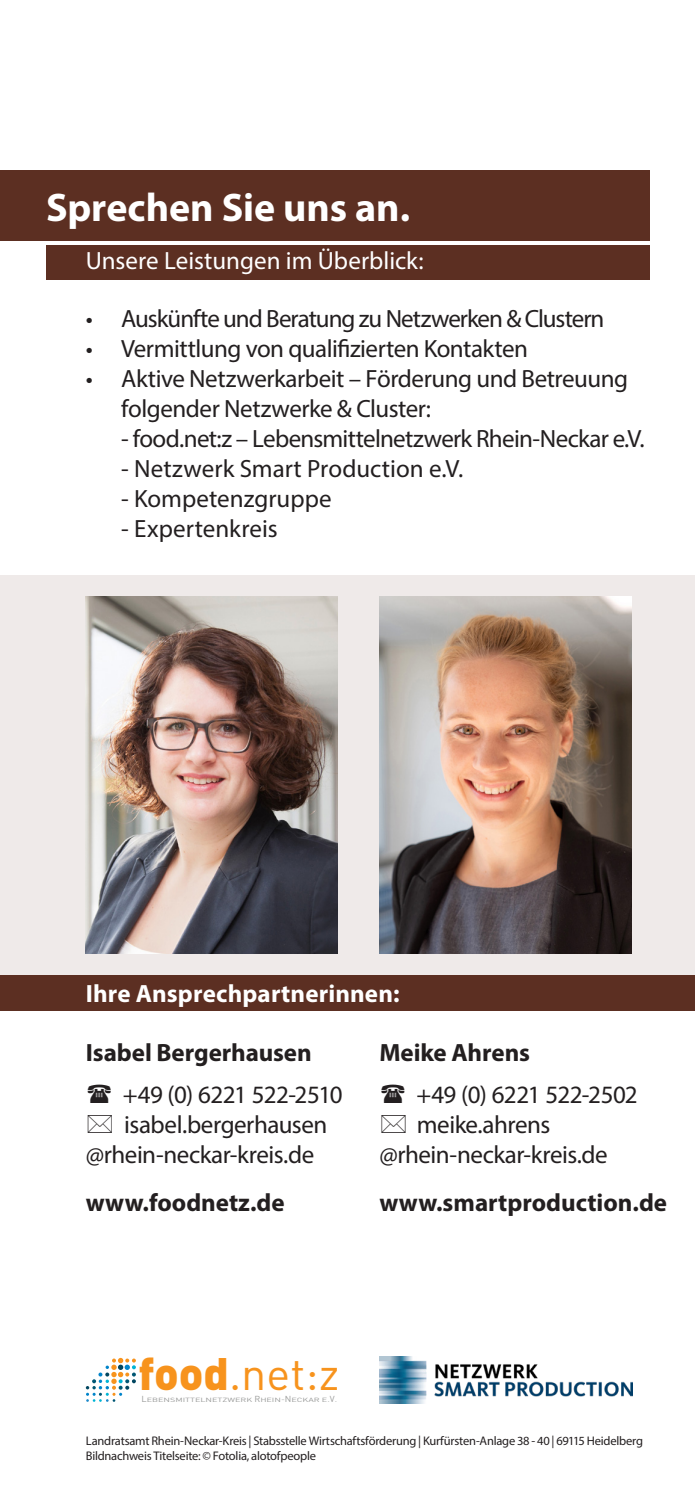
<style>
.page{position:relative;width:695px;height:1489px;background:#fff}
.page>*{position:absolute;margin:0;border:0;box-sizing:border-box;transform-origin:0 0}
.t1{font:45px "DIN Regular Alternate";color:#f7931d}
.t2{font:700 40px "Myriad Pro";letter-spacing:-.005em;color:#fff}
.t3{font:25px/30px "Myriad Pro";letter-spacing:-.02em;color:#231f20}
.t4{font:700 25px "Myriad Pro";color:#231f20}
.t5{font:25px "Myriad Pro";color:#231f20}
.t6{font:25px "Myriad Pro";letter-spacing:-.04em;color:#231f20}
.t7{font:25px "Myriad Pro";color:#fff}
.t8{font:700 25px "Myriad Pro";letter-spacing:.005em;color:#fff}
.t9{font:12.5px "Myriad Pro";letter-spacing:-.015em;color:#231f20}
.t10{font:6px "DIN Pro";color:#9a9b9a;scale:1.49 1}
.s1{font-family:"DIN Pro";font-weight:900}
.s2{font-size:8.5px}
</style>
<div class="page">
<div style="left:0;top:974px;width:694px;height:36px;background:#5c2f22"></div>
<div style="left:0;top:575px;width:694px;height:399px;background:#efeae9"></div>
<div style="left:0;top:170px;width:649px;height:71px;background:#5c2f22"></div>
<div style="left:46px;top:244px;width:603px;height:36px;background:#5c2f22"></div>
<img style="left:86px;top:596px;width:252px;height:357px">
<img style="left:379px;top:596px;width:252px;height:357px">
<svg style="left:86px;top:1357px;width:50px;height:44px"></svg>
<img style="left:379px;top:1356px;width:253px;height:47px">
<p class="t2" style="left:46px;top:181px;width:365px">Sprechen Sie uns an.</p>
<p class="t7" style="left:86px;top:245px;width:339px">Unsere Leistungen im Überblick:</p>
<p class="t6" style="left:86px;top:303px;width:520px">• Auskünfte und Beratung zu Netzwerken &amp; Clustern</p>
<p class="t3" style="left:86px;top:333px;width:443px">• Vermittlung von qualifizierten Kontakten</p>
<p class="t3" style="left:121px;top:363px;width:508px;text-indent:-35px">• Aktive Netzwerkarbeit – Förderung und Betreuung folgender Netzwerke &amp; Cluster:</p>
<p class="t3" style="left:121px;top:423px;width:524px">- food.net:z – Lebensmittelnetzwerk Rhein-Neckar e.V.</p>
<p class="t5" style="left:121px;top:453px;width:343px">- Netzwerk Smart Production e.V.</p>
<p class="t5" style="left:121px;top:483px;width:212px">- Kompetenzgruppe</p>
<p class="t5" style="left:121px;top:513px;width:158px">- Expertenkreis</p>
<p class="t8" style="left:86px;top:977px;width:315px">Ihre Ansprechpartnerinnen:</p>
<p class="t4" style="left:86px;top:1036px;width:227px">Isabel Bergerhausen</p>
<p class="t3" style="left:123px;top:1079px;width:221px">+49 (0) 6221 522-2510</p>
<p class="t3" style="left:124px;top:1109px;width:205px">isabel.bergerhausen</p>
<p class="t3" style="left:86px;top:1139px;width:230px">@rhein-neckar-kreis.de</p>
<p class="t4" style="left:86px;top:1186px;width:200px">www.foodnetz.de</p>
<p class="t4" style="left:379px;top:1036px;width:152px">Meike Ahrens</p>
<p class="t3" style="left:416px;top:1079px;width:223px">+49 (0) 6221 522-2502</p>
<p class="t3" style="left:417px;top:1109px;width:135px">meike.ahrens</p>
<p class="t3" style="left:379px;top:1139px;width:230px">@rhein-neckar-kreis.de</p>
<p class="t4" style="left:379px;top:1186px;width:289px">www.smartproduction.de</p>
<p class="t1" style="left:139px;top:1345px;width:202px"><span class="s1">food</span>.net:z</p>
<p class="t10" style="left:142px;top:1394px;width:133px"><span class="s2">L</span>EBENSMITTELNETZWERK <span class="s2">R</span>HEIN-<span class="s2">N</span>ECKAR E.<span class="s2">V</span>.</p>
<p class="t9" style="left:86px;top:1433px;width:558px">Landratsamt Rhein-Neckar-Kreis | Stabsstelle Wirtschaftsförderung | Kurfürsten-Anlage 38 - 40 | 69115 Heidelberg</p>
<p class="t9" style="left:86px;top:1448px;width:232px">Bildnachweis Titelseite: © Fotolia, alotofpeople</p>
</div>
